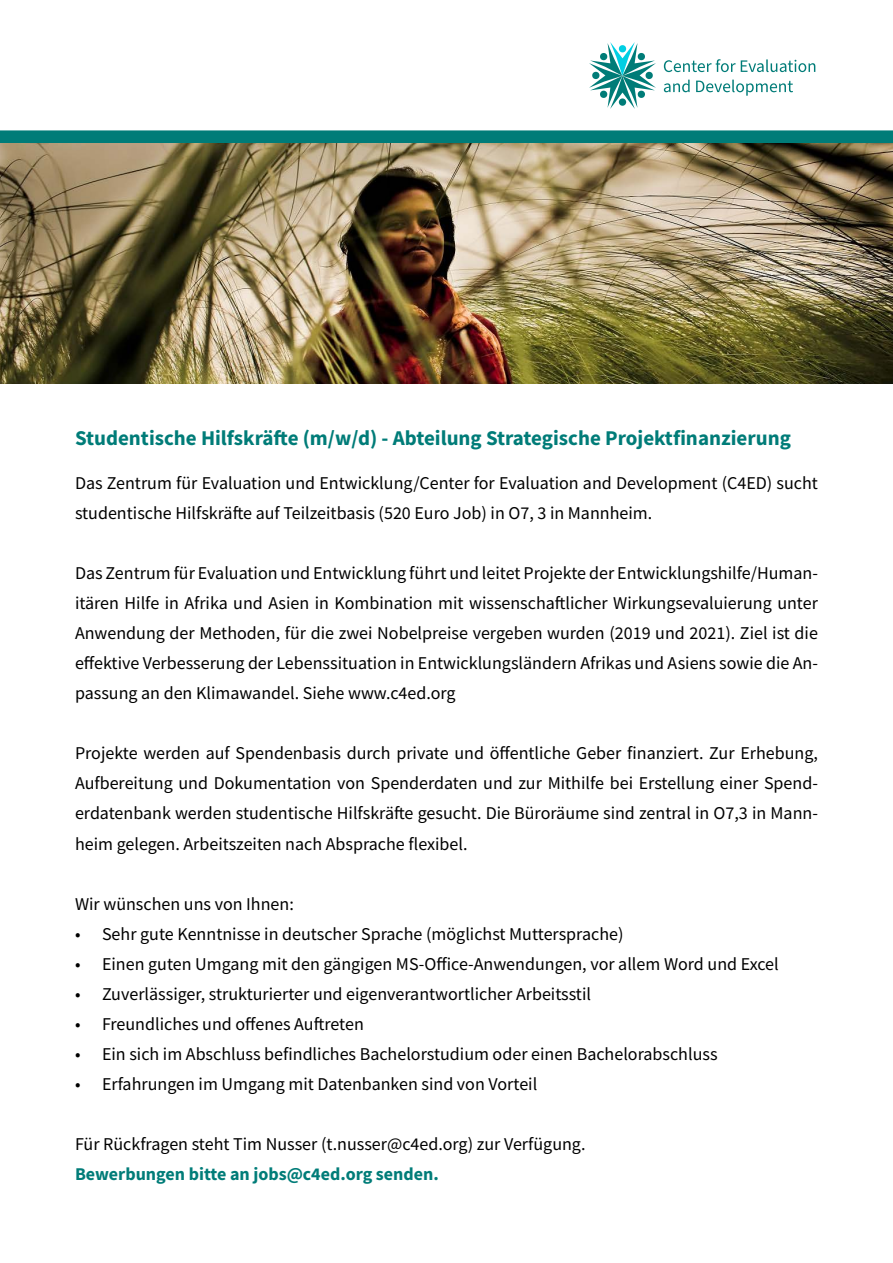
<style>
.page{position:relative;width:893px;height:1263px;background:#fff}
.page>*{position:absolute;margin:0;border:0;box-sizing:border-box;transform-origin:0 0}
.t1{font:700 21px "Source Sans Pro";color:#007c78}
.t2{font:18px/30px "Source Sans Pro";color:#000;text-align:justify}
.t3{font:700 18px "Source Sans Pro";color:#007c78}
</style>
<div class="page">
<div style="left:0;top:130px;width:893px;height:13px;background:#007c78"></div>
<img style="left:0;top:143px;width:893px;height:241px">
<svg style="left:589px;top:42px;width:67px;height:67px"></svg>
<svg style="left:664px;top:59px;width:151px;height:13px"></svg>
<svg style="left:664px;top:80px;width:26px;height:12px"></svg>
<svg style="left:696px;top:80px;width:97px;height:16px"></svg>
<p class="t1" style="left:75px;top:423px;width:717px">Studentische Hilfskräfte (m/w/d) - Abteilung Strategische Projektfinanzierung</p>
<p class="t2" style="left:75px;top:468px;width:744px">Das Zentrum für Evaluation und Entwicklung/Center for Evaluation and Development (C4ED) sucht studentische Hilfskräfte auf Teilzeitbasis (520 Euro Job) in O7, 3 in Mannheim.</p>
<p class="t2" style="left:75px;top:558px;width:744px">Das Zentrum für Evaluation und Entwicklung führt und leitet Projekte der Entwicklungshilfe/Human&shy;itären Hilfe in Afrika und Asien in Kombination mit wissenschaftlicher Wirkungsevaluierung unter Anwendung der Methoden, für die zwei Nobelpreise vergeben wurden (2019 und 2021). Ziel ist die effektive Verbesserung der Lebenssituation in Entwicklungsländern Afrikas und Asiens sowie die An&shy;passung an den Klimawandel. Siehe www.c4ed.org</p>
<p class="t2" style="left:75px;top:738px;width:744px">Projekte werden auf Spendenbasis durch private und öffentliche Geber finanziert. Zur Erhebung, Aufbereitung und Dokumentation von Spenderdaten und zur Mithilfe bei Erstellung einer Spend&shy;erdatenbank werden studentische Hilfskräfte gesucht. Die Büroräume sind zentral in O7,3 in Mann&shy;heim gelegen. Arbeitszeiten nach Absprache flexibel.</p>
<p class="t2" style="left:75px;top:888px;width:220px">Wir wünschen uns von Ihnen:</p>
<p class="t2" style="left:75px;top:918px;width:550px">• Sehr gute Kenntnisse in deutscher Sprache (möglichst Muttersprache)</p>
<p class="t2" style="left:75px;top:948px;width:705px">• Einen guten Umgang mit den gängigen MS-Office-Anwendungen, vor allem Word und Excel</p>
<p class="t2" style="left:75px;top:978px;width:518px">• Zuverlässiger, strukturierter und eigenverantwortlicher Arbeitsstil</p>
<p class="t2" style="left:75px;top:1008px;width:290px">• Freundliches und offenes Auftreten</p>
<p class="t2" style="left:75px;top:1038px;width:644px">• Ein sich im Abschluss befindliches Bachelorstudium oder einen Bachelorabschluss</p>
<p class="t2" style="left:75px;top:1068px;width:464px">• Erfahrungen im Umgang mit Datenbanken sind von Vorteil</p>
<p class="t2" style="left:75px;top:1128px;width:512px">Für Rückfragen steht Tim Nusser (t.nusser@c4ed.org) zur Verfügung.</p>
<p class="t3" style="left:75px;top:1161px;width:365px">Bewerbungen bitte an jobs@c4ed.org senden.</p>
</div>
